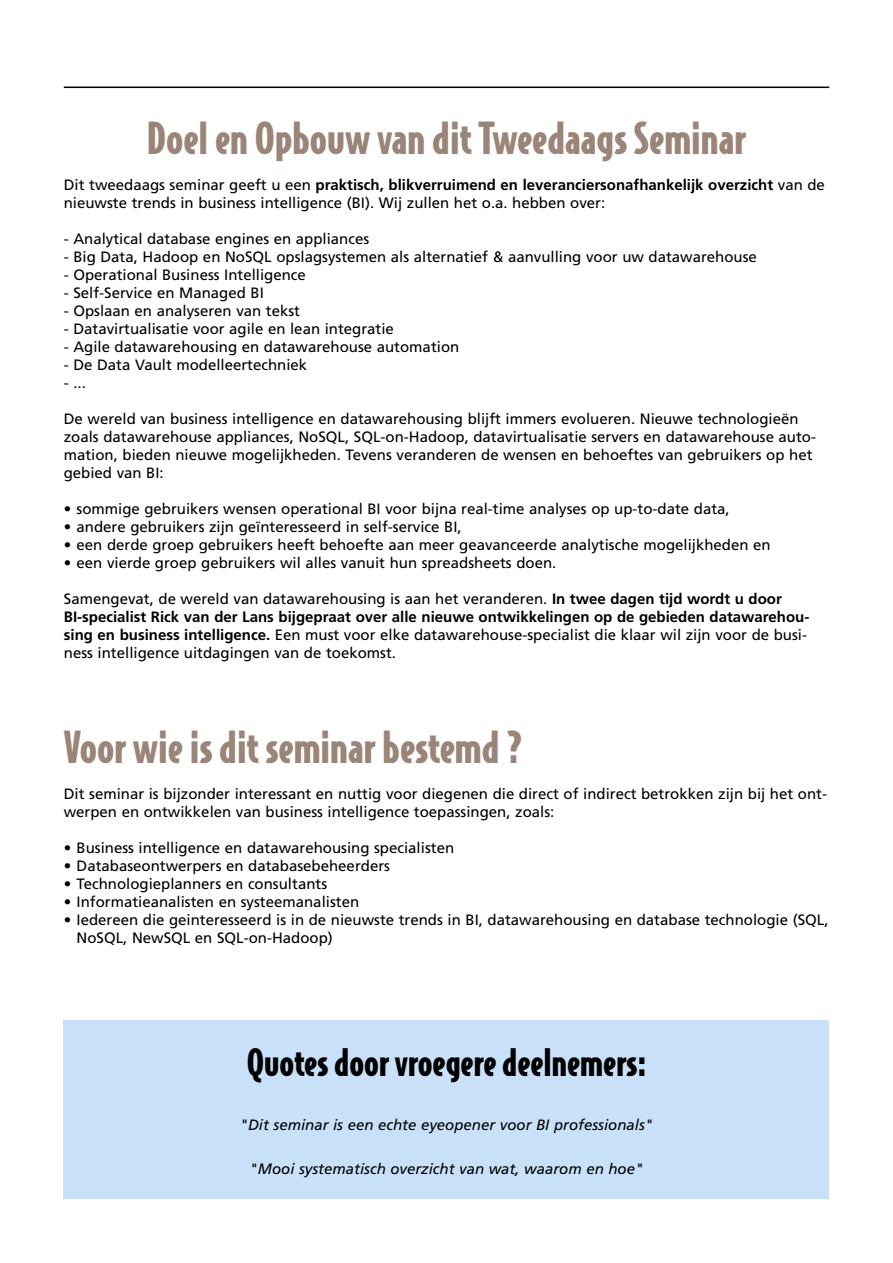
<style>
.page{position:relative;width:893px;height:1263px;background:#fff}
.page>*{position:absolute;margin:0;border:0;box-sizing:border-box;transform-origin:0 0}
.t1{font:900 42px "Bodega Sans";color:#9a8578}
.t2{font:900 36px "Bodega Sans";color:#000}
.t3{font:15px/18px "Frutiger";color:#000}
.t4{font:italic 15px "Frutiger";color:#000}
.s1{font-weight:700}
</style>
<div class="page">
<hr style="left:64px;top:87px;width:765px;height:1px;background:#000">
<div style="left:64px;top:1020px;width:765px;height:179px;background:#c8e1f8"></div>
<h1 class="t1" style="left:147px;top:111px;width:601px">Doel en Opbouw van dit Tweedaags Seminar</h1>
<p class="t3" style="left:64px;top:176px;width:763px">Dit tweedaags seminar geeft u een <span class="s1">praktisch, blikverruimend en leveranciersonafhankelijk overzicht</span> van de nieuwste trends in business intelligence (BI). Wij zullen het o.a. hebben over:</p>
<p class="t3" style="left:64px;top:230px;width:307px">- Analytical database engines en appliances</p>
<p class="t3" style="left:64px;top:248px;width:695px">- Big Data, Hadoop en NoSQL opslagsystemen als alternatief &amp; aanvulling voor uw datawarehouse</p>
<p class="t3" style="left:64px;top:266px;width:244px">- Operational Business Intelligence</p>
<p class="t3" style="left:64px;top:284px;width:202px">- Self-Service en Managed BI</p>
<p class="t3" style="left:64px;top:302px;width:238px">- Opslaan en analyseren van tekst</p>
<p class="t3" style="left:64px;top:320px;width:332px">- Datavirtualisatie voor agile en lean integratie</p>
<p class="t3" style="left:64px;top:338px;width:397px">- Agile datawarehousing en datawarehouse automation</p>
<p class="t3" style="left:64px;top:356px;width:245px">- De Data Vault modelleertechniek</p>
<p class="t3" style="left:64px;top:374px;width:24px">- ...</p>
<p class="t3" style="left:64px;top:410px;width:754px">De wereld van business intelligence en datawarehousing blijft immers evolueren. Nieuwe technologieën zoals datawarehouse appliances, NoSQL, SQL-on-Hadoop, datavirtualisatie servers en datawarehouse auto&shy;mation, bieden nieuwe mogelijkheden. Tevens veranderen de wensen en behoeftes van gebruikers op het gebied van BI:</p>
<p class="t3" style="left:64px;top:500px;width:667px">• sommige gebruikers wensen operational BI voor bijna real-time analyses op up-to-date data,</p>
<p class="t3" style="left:64px;top:518px;width:399px">• andere gebruikers zijn geïnteresseerd in self-service BI,</p>
<p class="t3" style="left:64px;top:536px;width:708px">• een derde groep gebruikers heeft behoefte aan meer geavanceerde analytische mogelijkheden en</p>
<p class="t3" style="left:64px;top:554px;width:494px">• een vierde groep gebruikers wil alles vanuit hun spreadsheets doen.</p>
<p class="t3" style="left:64px;top:590px;width:747px">Samengevat, de wereld van datawarehousing is aan het veranderen. <span class="s1">In twee dagen tijd wordt u door BI-specialist Rick van der Lans bijgepraat over alle nieuwe ontwikkelingen op de gebieden datawarehou&shy;sing en business intelligence.</span> Een must voor elke datawarehouse-specialist die klaar wil zijn voor de busi&shy;ness intelligence uitdagingen van de toekomst.</p>
<h1 class="t1" style="left:64px;top:719px;width:459px">Voor wie is dit seminar bestemd ?</h1>
<p class="t3" style="left:64px;top:784px;width:765px">Dit seminar is bijzonder interessant en nuttig voor diegenen die direct of indirect betrokken zijn bij het ont&shy;werpen en ontwikkelen van business intelligence toepassingen, zoals:</p>
<p class="t3" style="left:64px;top:838px;width:392px">• Business intelligence en datawarehousing specialisten</p>
<p class="t3" style="left:64px;top:856px;width:328px">• Databaseontwerpers en databasebeheerders</p>
<p class="t3" style="left:64px;top:874px;width:265px">• Technologieplanners en consultants</p>
<p class="t3" style="left:64px;top:892px;width:297px">• Informatieanalisten en systeemanalisten</p>
<p class="t3" style="left:77px;top:910px;width:753px;text-indent:-13px">• Iedereen die geinteresseerd is in de nieuwste trends in BI, datawarehousing en database technologie (SQL,<br>NoSQL, NewSQL en SQL-on-Hadoop)</p>
<h2 class="t2" style="left:247px;top:1039px;width:401px">Quotes door vroegere deelnemers:</h2>
<p class="t4" style="left:240px;top:1116px;width:415px">"Dit seminar is een echte eyeopener voor BI professionals"</p>
<p class="t4" style="left:250px;top:1160px;width:395px">"Mooi systematisch overzicht van wat, waarom en hoe"</p>
</div>
